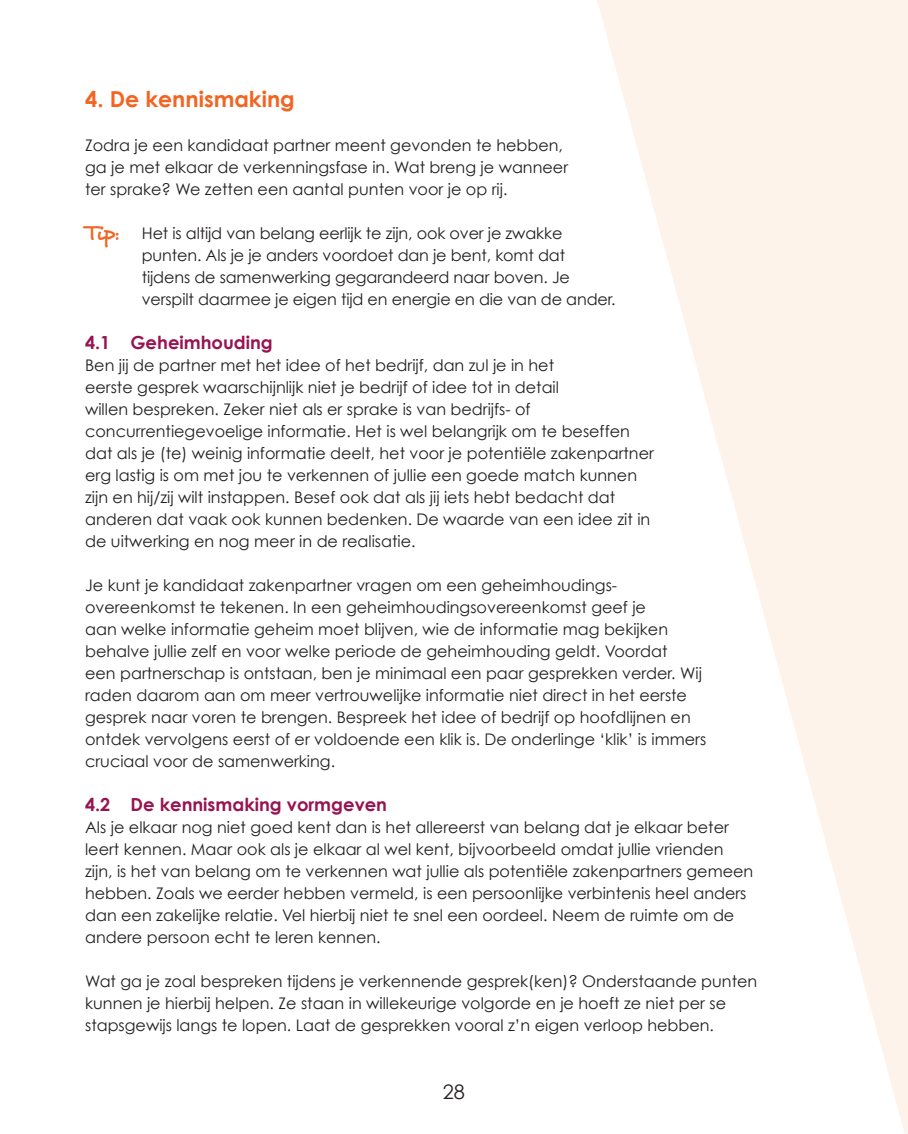
<style>
.page{position:relative;width:908px;height:1134px;background:#fff}
.page>*{position:absolute;margin:0;border:0;box-sizing:border-box;transform-origin:0 0}
.t1{font:700 22px "Century Gothic";color:#f36421}
.t2{font:20px "Century Gothic";color:#231f20}
.t3{font:700 18px "Century Gothic";color:#971351}
.t4{font:16px/22px "Century Gothic";color:#231f20}
.s1{font-family:"Desyrel";font-size:24px;color:#f36421}
</style>
<div class="page">
<svg style="left:597px;top:0;width:310px;height:1134px;fill:#fdf3eb"></svg>
<h1 class="t1" style="left:85px;top:85px;width:211px">4. De kennismaking</h1>
<p class="t4" style="left:85px;top:134px;width:484px">Zodra je een kandidaat partner meent gevonden te hebben, ga je met elkaar de verkenningsfase in. Wat breng je wanneer ter sprake? We zetten een aantal punten voor je op rij.</p>
<p class="t4" style="left:142px;top:222px;width:475px;text-indent:-57px"><span class="s1">Tip:</span> Het is altijd van belang eerlijk te zijn, ook over je zwakke punten. Als je je anders voordoet dan je bent, komt dat tijdens de samenwerking gegarandeerd naar boven. Je verspilt daarmee je eigen tijd en energie en die van de ander.</p>
<p class="t3" style="left:85px;top:331px;width:189px">4.1 Geheimhouding</p>
<p class="t4" style="left:85px;top:354px;width:570px">Ben jij de partner met het idee of het bedrijf, dan zul je in het<br>eerste gesprek waarschijnlijk niet je bedrijf of idee tot in detail<br>willen bespreken. Zeker niet als er sprake is van bedrijfs- of concurrentiegevoelige informatie. Het is wel belangrijk om te beseffen dat als je (te) weinig informatie deelt, het voor je potentiële zakenpartner erg lastig is om met jou te verkennen of jullie een goede match kunnen zijn en hij/zij wilt instappen. Besef ook dat als jij iets hebt bedacht dat anderen dat vaak ook kunnen bedenken. De waarde van een idee zit in de uitwerking en nog meer in de realisatie.</p>
<p class="t4" style="left:85px;top:574px;width:622px">Je kunt je kandidaat zakenpartner vragen om een geheimhoudings&shy;overeenkomst te tekenen. In een geheimhoudingsovereenkomst geef je<br>aan welke informatie geheim moet blijven, wie de informatie mag bekijken behalve jullie zelf en voor welke periode de geheimhouding geldt. Voordat<br>een partnerschap is ontstaan, ben je minimaal een paar gesprekken verder. Wij raden daarom aan om meer vertrouwelijke informatie niet direct in het eerste gesprek naar voren te brengen. Bespreek het idee of bedrijf op hoofdlijnen en ontdek vervolgens eerst of er voldoende een klik is. De onderlinge ‘klik’ is immers cruciaal voor de samenwerking.</p>
<p class="t3" style="left:85px;top:793px;width:303px">4.2 De kennismaking vormgeven</p>
<p class="t4" style="left:85px;top:816px;width:669px">Als je elkaar nog niet goed kent dan is het allereerst van belang dat je elkaar beter leert kennen. Maar ook als je elkaar al wel kent, bijvoorbeeld omdat jullie vrienden zijn, is het van belang om te verkennen wat jullie als potentiële zakenpartners gemeen hebben. Zoals we eerder hebben vermeld, is een persoonlijke verbintenis heel anders dan een zakelijke relatie. Vel hierbij niet te snel een oordeel. Neem de ruimte om de andere persoon echt te leren kennen.</p>
<p class="t4" style="left:85px;top:970px;width:673px">Wat ga je zoal bespreken tijdens je verkennende gesprek(ken)? Onderstaande punten kunnen je hierbij helpen. Ze staan in willekeurige volgorde en je hoeft ze niet per se stapsgewijs langs te lopen. Laat de gesprekken vooral z’n eigen verloop hebben.</p>
<p class="t2" style="left:442px;top:1079px;width:24px">28</p>
</div>
